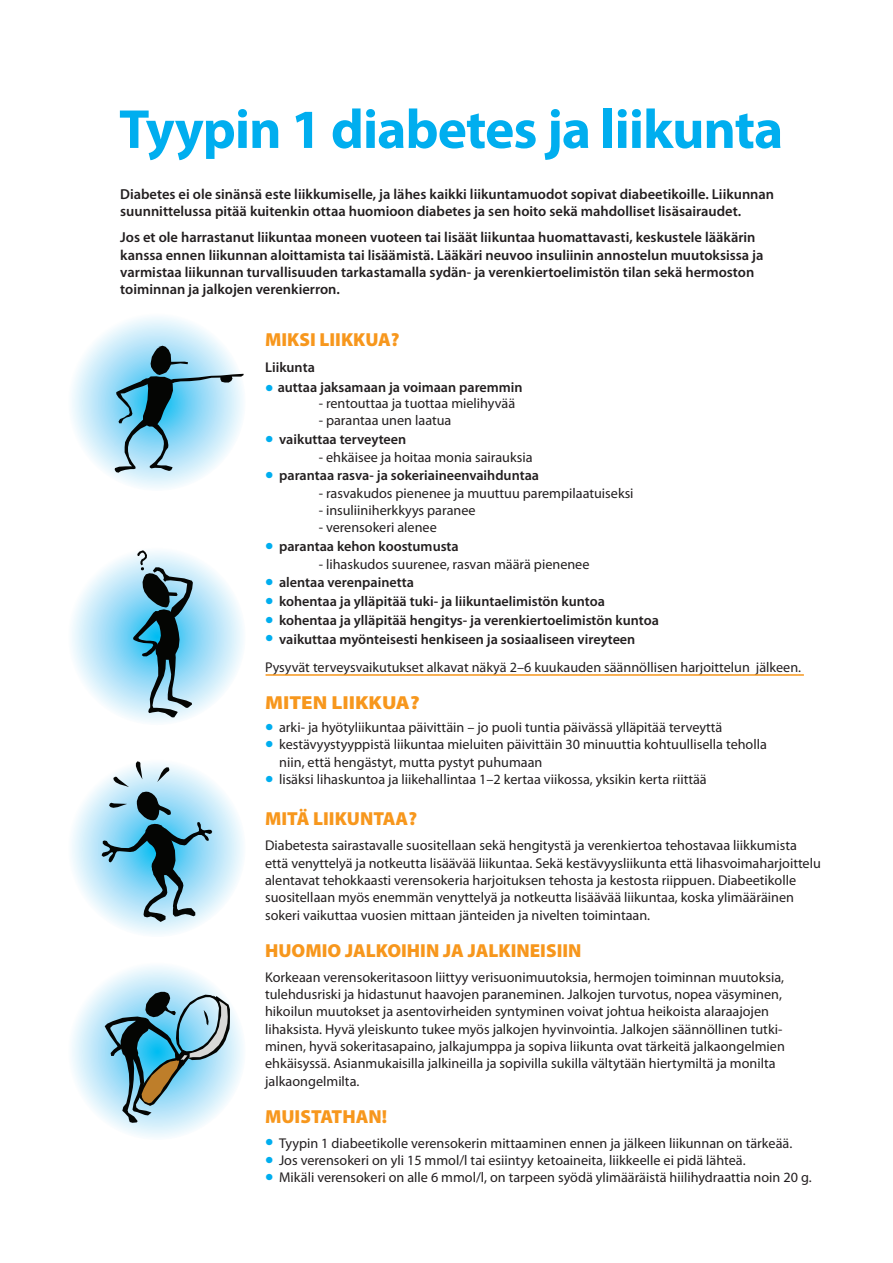
<style>
.page{position:relative;width:893px;height:1263px;background:#fff}
.page>*{position:absolute;margin:0;border:0;box-sizing:border-box;transform-origin:0 0}
.t1{font:700 55.5px "Myriad Pro";letter-spacing:-.02em;color:#00aeef}
.t2{font:900 18.9px "Myriad Pro";color:#f7971d}
.t3{font:900 18.9px "Myriad Pro";color:#f7971d;scale:1.1 1}
.t4{font:600 14.55px/17.4px "Myriad Pro";color:#231f20}
.t5{font:14.1px/17.2px "Myriad Pro";color:#231f20}
.t6{font:600 14.1px "Myriad Pro";color:#231f20}
.s1{font-size:26.85px;color:#00aeef}
.s2{font-weight:600;font-size:26.85px;color:#00aeef}
.s3{font-weight:600}
</style>
<div class="page">
<svg style="left:68px;top:963px;width:177px;height:177px"></svg>
<svg style="left:68px;top:760px;width:177px;height:177px"></svg>
<svg style="left:68px;top:548px;width:177px;height:177px"></svg>
<svg style="left:68px;top:314px;width:177px;height:177px"></svg>
<svg style="left:133px;top:550px;width:60px;height:167px;background:#6e9dae"></svg>
<svg style="left:115px;top:346px;width:129px;height:127px;background:#91c0d3"></svg>
<svg style="left:105px;top:992px;width:125px;height:131px;background:#86b0be"></svg>
<svg style="left:102px;top:761px;width:110px;height:161px;background:#8ebbcd"></svg>
<hr style="left:266px;top:674px;width:538px;height:2px;background:#f7971d">
<h1 class="t1" style="left:119px;top:98px;width:666px">Tyypin 1 diabetes ja liikunta</h1>
<p class="t4" style="left:120px;top:185px;width:655px">Diabetes ei ole sinänsä este liikkumiselle, ja lähes kaikki liikuntamuodot sopivat diabeetikoille. Liikunnan suunnittelussa pitää kuitenkin ottaa huomioon diabetes ja sen hoito sekä mahdolliset lisäsairaudet.</p>
<p class="t4" style="left:120px;top:229px;width:645px">Jos et ole harrastanut liikuntaa moneen vuoteen tai lisäät liikuntaa huomattavasti, keskustele lääkärin kanssa ennen liikunnan aloittamista tai lisäämistä. Lääkäri neuvoo insuliinin annostelun muutoksissa ja varmistaa liikunnan turvallisuuden tarkastamalla sydän- ja verenkiertoelimistön tilan sekä hermoston toiminnan ja jalkojen verenkierron.</p>
<h2 class="t2" style="left:265px;top:329px;width:136px">MIKSI LIIKKUA?</h2>
<p class="t6" style="left:265px;top:359px;width:51px">Liikunta</p>
<p class="t6" style="left:265px;top:380px;width:259px"><span class="s1">•</span> auttaa jaksamaan ja voimaan paremmin</p>
<p class="t5" style="left:319px;top:395px;width:198px">- rentouttaa ja tuottaa mielihyvää</p>
<p class="t5" style="left:319px;top:412px;width:134px">- parantaa unen laatua</p>
<p class="t6" style="left:265px;top:432px;width:143px"><span class="s1">•</span> vaikuttaa terveyteen</p>
<p class="t5" style="left:319px;top:448px;width:215px">- ehkäisee ja hoitaa monia sairauksia</p>
<p class="t6" style="left:265px;top:468px;width:275px"><span class="s1">•</span> parantaa rasva- ja sokeriaineenvaihduntaa</p>
<p class="t5" style="left:319px;top:485px;width:316px">- rasvakudos pienenee ja muuttuu parempilaatuiseksi</p>
<p class="t5" style="left:319px;top:502px;width:158px">- insuliiniherkkyys paranee</p>
<p class="t5" style="left:319px;top:519px;width:120px">- verensokeri alenee</p>
<p class="t6" style="left:265px;top:539px;width:195px"><span class="s1">•</span> parantaa kehon koostumusta</p>
<p class="t5" style="left:319px;top:555px;width:272px">- lihaskudos suurenee, rasvan määrä pienenee</p>
<p class="t6" style="left:265px;top:575px;width:150px"><span class="s1">•</span> alentaa verenpainetta</p>
<p class="t6" style="left:265px;top:594px;width:341px"><span class="s1">•</span> kohentaa ja ylläpitää tuki- ja liikuntaelimistön kuntoa</p>
<p class="t6" style="left:265px;top:612px;width:395px"><span class="s1">•</span> kohentaa ja ylläpitää hengitys- ja verenkiertoelimistön kuntoa</p>
<p class="t5" style="left:265px;top:625px;width:538px;line-height:27.9px"><span class="s2">•</span> <span class="s3">vaikuttaa myönteisesti henkiseen ja sosiaaliseen vireyteen<br></span>Pysyvät terveysvaikutukset alkavat näkyä 2–6 kuukauden säännöllisen harjoittelun jälkeen.</p>
<h2 class="t3" style="left:265px;top:691px;width:142px">MITEN LIIKKUA?</h2>
<p class="t5" style="left:265px;top:719px;width:459px"><span class="s2">•</span> arki- ja hyötyliikuntaa päivittäin – jo puoli tuntia päivässä ylläpitää terveyttä</p>
<p class="t5" style="left:279px;top:736px;width:489px;text-indent:-14px"><span class="s2">•</span> kestävyystyyppistä liikuntaa mieluiten päivittäin 30 minuuttia kohtuullisella teholla niin, että hengästyt, mutta pystyt puhumaan</p>
<p class="t5" style="left:265px;top:771px;width:443px"><span class="s2">•</span> lisäksi lihaskuntoa ja liikehallintaa 1–2 kertaa viikossa, yksikin kerta riittää</p>
<h2 class="t2" style="left:265px;top:807px;width:153px">MITÄ LIIKUNTAA?</h2>
<p class="t5" style="left:265px;top:837px;width:557px">Diabetesta sairastavalle suositellaan sekä hengitystä ja verenkiertoa tehostavaa liikkumista että venyttelyä ja notkeutta lisäävää liikuntaa. Sekä kestävyysliikunta että lihasvoimaharjoittelu alentavat tehokkaasti verensokeria harjoituksen tehosta ja kestosta riippuen. Diabeetikolle suositellaan myös enemmän venyttelyä ja notkeutta lisäävää liikuntaa, koska ylimääräinen sokeri vaikuttaa vuosien mittaan jänteiden ja nivelten toimintaan.</p>
<h2 class="t2" style="left:265px;top:939px;width:318px">HUOMIO JALKOIHIN JA JALKINEISIIN</h2>
<p class="t5" style="left:265px;top:969px;width:521px">Korkeaan verensokeritasoon liittyy verisuonimuutoksia, hermojen toiminnan muutoksia, tulehdusriski ja hidastunut haavojen paraneminen. Jalkojen turvotus, nopea väsyminen, hikoilun muutokset ja asentovirheiden syntyminen voivat johtua heikoista alaraajojen lihaksista. Hyvä yleiskunto tukee myös jalkojen hyvinvointia. Jalkojen säännöllinen tutki&shy;minen, hyvä sokeritasapaino, jalkajumppa ja sopiva liikunta ovat tärkeitä jalkaongelmien ehkäisyssä. Asianmukaisilla jalkineilla ja sopivilla sukilla vältytään hiertymiltä ja monilta jalkaongelmilta.</p>
<h2 class="t2" style="left:265px;top:1105px;width:124px">MUISTATHAN!</h2>
<p class="t5" style="left:265px;top:1135px;width:529px"><span class="s2">•</span> Tyypin 1 diabeetikolle verensokerin mittaaminen ennen ja jälkeen liikunnan on tärkeää.</p>
<p class="t5" style="left:265px;top:1152px;width:482px"><span class="s2">•</span> Jos verensokeri on yli 15 mmol/l tai esiintyy ketoaineita, liikkeelle ei pidä lähteä.</p>
<p class="t5" style="left:265px;top:1169px;width:548px"><span class="s2">•</span> Mikäli verensokeri on alle 6 mmol/l, on tarpeen syödä ylimääräistä hiilihydraattia noin 20 g.</p>
</div>
